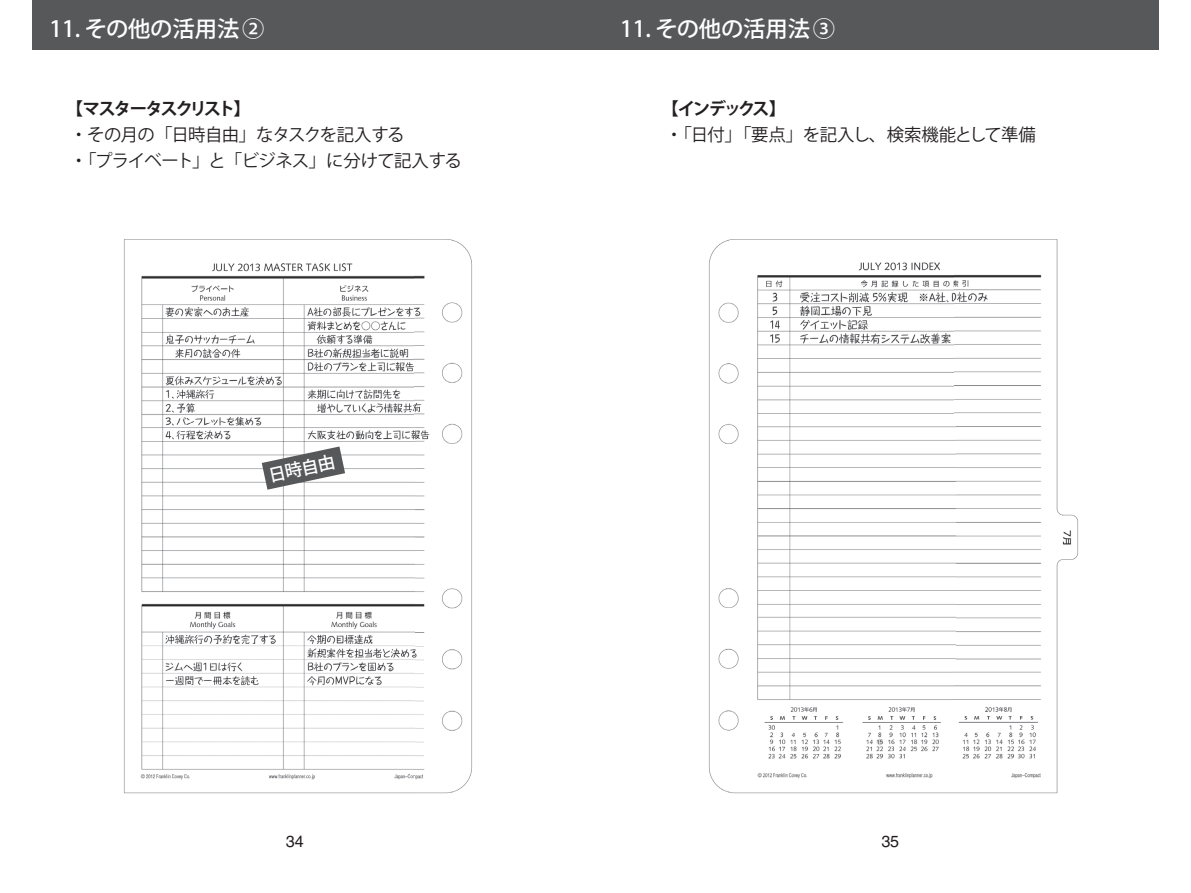
<style>
.page{position:relative;width:1191px;height:893px;background:#fff}
.page>*{position:absolute;margin:0;border:0;box-sizing:border-box;transform-origin:0 0}
.t1{font:500 22.4px "Koz Go Pro";letter-spacing:-.01em;color:#fff}
.t2{font:17.32px/26.1px "Koz Go Pro";letter-spacing:-.04em;color:#231f20}
.t3{font:17.32px "Koz Go Pro";letter-spacing:-.02em;color:#231f20}
.t4{font:700 17.32px "Koz Go Pro";letter-spacing:-.135em;color:#231f20}
.t5{font:500 17.32px "Koz Go Pro";color:#fff}
.t6{font:16.1px "Helvetica";color:#231f20}
</style>
<div class="page">
<div style="left:32px;top:0;width:563px;height:50px;background:#57585a"></div>
<div style="left:595px;top:0;width:563px;height:50px;background:#57585a"></div>
<img style="left:123px;top:239px;width:349px;height:555px">
<svg style="left:262px;top:446px;width:83px;height:44px"></svg>
<img style="left:708px;top:239px;width:370px;height:555px">
<p class="t1" style="left:50px;top:14px;width:216px">11. その他の活用法 ②</p>
<p class="t4" style="left:66px;top:97px;width:186px">【マスタータスクリスト】</p>
<p class="t2" style="left:70px;top:122px;width:393px">・その月の「日時自由」なタスクを記入する<br>・「プライベート」と「ビジネス」に分けて記入する</p>
<p class="t5" style="left:266px;top:465px;width:69px;rotate:-12deg">日時自由</p>
<p class="t1" style="left:620px;top:14px;width:216px">11. その他の活用法 ③</p>
<p class="t4" style="left:661px;top:97px;width:126px">【インデックス】</p>
<p class="t3" style="left:665px;top:123px;width:372px">・「日付」「要点」を記入し、検索機能として準備</p>
<p class="t6" style="left:286px;top:832px;width:19px">34</p>
<p class="t6" style="left:881px;top:832px;width:19px">35</p>
</div>
